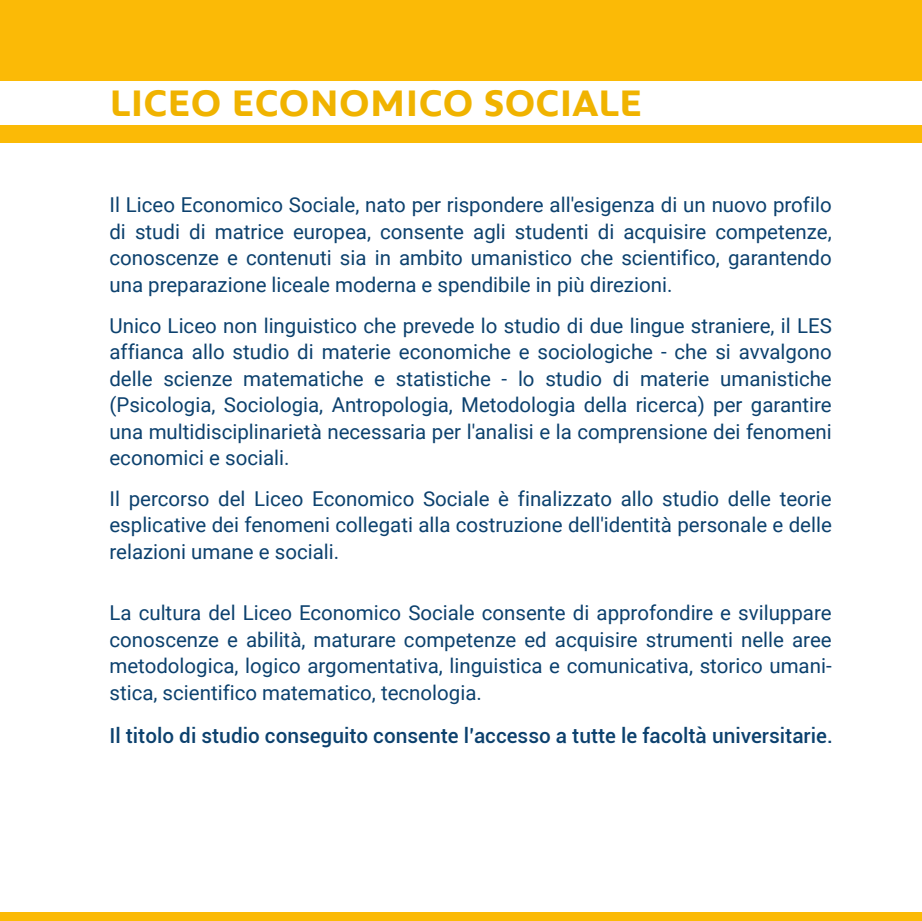
<style>
.page{position:relative;width:922px;height:921px;background:#fff}
.page>*{position:absolute;margin:0;border:0;box-sizing:border-box;transform-origin:0 0}
.t1{font:700 39.5px "Peugeot";color:#f0b300}
.t2{font:700 38px "Peugeot";color:#f0b300}
.t3{font:500 20.75px "Roboto";color:#0c416e}
.t4{font:20.5px/26.5px "Roboto";color:#0c416e;text-align:justify}
</style>
<div class="page">
<div style="left:0;top:0;width:921px;height:143px;background:#fbba06"></div>
<div style="left:0;top:912px;width:921px;height:8px;background:#fbba06"></div>
<div style="left:0;top:81px;width:921px;height:43px;background:#fff"></div>
<h1 class="t1" style="left:76px;top:73px;width:613px">LICEO ECONOMICO AZIENDALE</h1>
<h2 class="t2" style="left:109px;top:77px;width:534px">LICEO ECONOMICO SOCIALE</h2>
<p class="t4" style="left:109px;top:191px;width:723px">Il Liceo Economico Sociale, nato per rispondere all'esigenza di un nuovo profilo di studi di matrice europea, consente agli studenti di acquisire competenze, conoscenze e contenuti sia in ambito umanistico che scientifico, garantendo una preparazione liceale moderna e spendibile in più direzioni.</p>
<p class="t4" style="left:109px;top:311px;width:723px">Unico Liceo non linguistico che prevede lo studio di due lingue straniere, il LES affianca allo studio di materie economiche e sociologiche - che si avvalgono delle scienze matematiche e statistiche - lo studio di materie umanistiche (Psicologia, Sociologia, Antropologia, Metodologia della ricerca) per garantire una multidisciplinarietà necessaria per l'analisi e la comprensione dei fenomeni economici e sociali.</p>
<p class="t4" style="left:109px;top:484px;width:723px">Il percorso del Liceo Economico Sociale è finalizzato allo studio delle teorie esplicative dei fenomeni collegati alla costruzione dell'identità personale e delle relazioni umane e sociali.</p>
<p class="t4" style="left:109px;top:598px;width:723px">La cultura del Liceo Economico Sociale consente di approfondire e sviluppare conoscenze e abilità, maturare competenze ed acquisire strumenti nelle aree metodologica, logico argomentativa, linguistica e comunicativa, storico umani&shy;stica, scientifico matematico, tecnologia.</p>
<p class="t3" style="left:109px;top:720px;width:724px">Il titolo di studio conseguito consente l’accesso a tutte le facoltà universitarie.</p>
</div>
